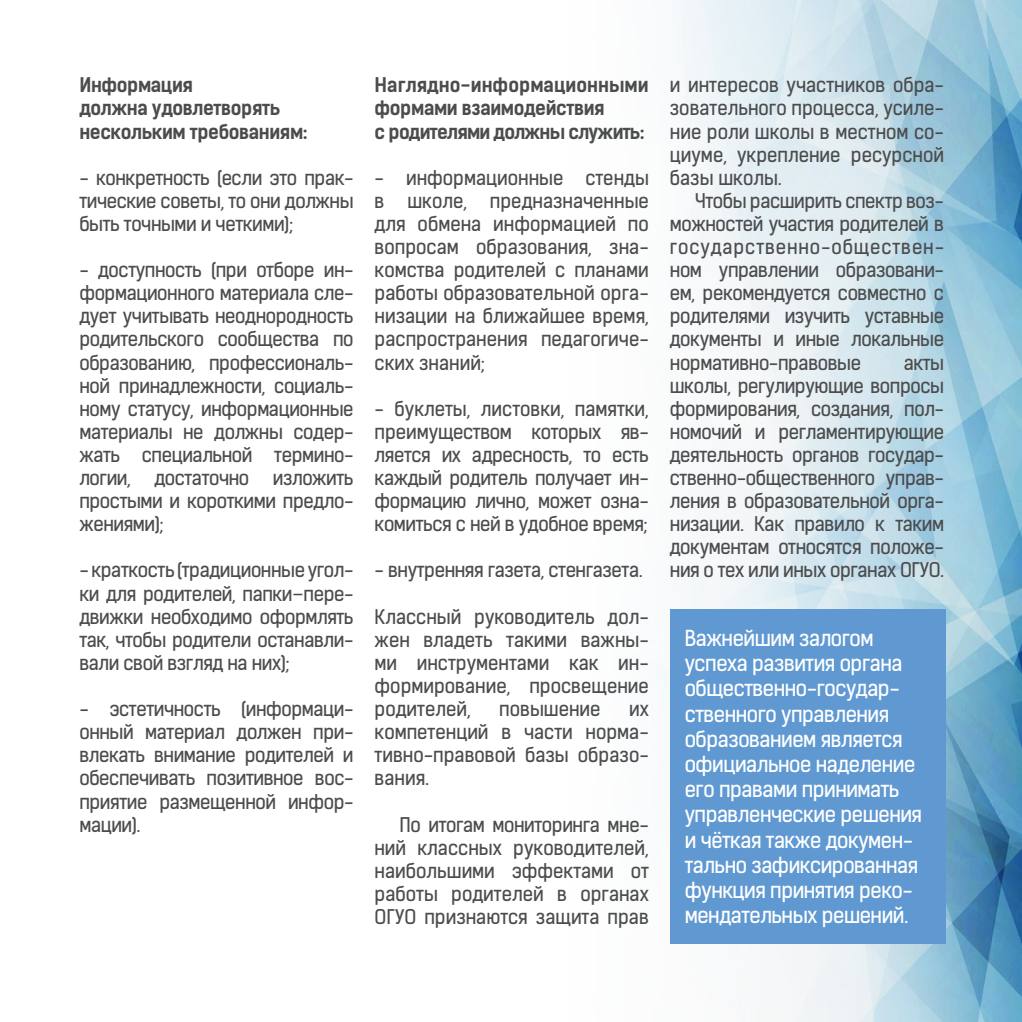
<style>
.page{position:relative;width:1022px;height:1022px;background:#fff}
.page>*{position:absolute;margin:0;border:0;box-sizing:border-box;transform-origin:0 0}
.t1{font:21px/25.2px "Kelson Sans Regular RU";letter-spacing:-.02em;color:#fff}
.t2{font:19.25px/23.1px "Kelson Sans Regular RU";letter-spacing:-.02em;color:#4b4c4d;text-align:justify}
.t3{font:19.25px/23.1px "Kelson Sans Bold RU";letter-spacing:-.02em;color:#4b4c4d}
.t4{font:19.25px "Kelson Sans Regular RU";color:#4b4c4d}
</style>
<div class="page">
<img style="left:680px;top:0;width:342px;height:1022px">
<div style="left:670px;top:609px;width:275px;height:335px;background:#6099d2"></div>
<p class="t3" style="left:79px;top:74px;width:230px">Информация<br>должна удовлетворять нескольким требованиям:</p>
<p class="t2" style="left:79px;top:166px;width:276px">- конкретность (если это прак&shy;тические советы, то они должны быть точными и четкими);</p>
<p class="t2" style="left:79px;top:258px;width:276px">- доступность (при отборе ин&shy;формационного материала сле&shy;дует учитывать неоднородность родительского сообщества по образованию, профессиональ&shy;ной принадлежности, социаль&shy;ному статусу, информационные материалы не должны содер&shy;жать специальной термино&shy;логии, достаточно изложить простыми и короткими предло&shy;жениями);</p>
<p class="t2" style="left:79px;top:559px;width:276px">- краткость (традиционные угол&shy;ки для родителей, папки–пере&shy;движки необходимо оформлять так, чтобы родители останавли&shy;вали свой взгляд на них);</p>
<p class="t2" style="left:79px;top:697px;width:276px">- эстетичность (информаци&shy;онный материал должен при&shy;влекать внимание родителей и обеспечивать позитивное вос&shy;приятие размещенной инфор&shy;мации).</p>
<p class="t3" style="left:375px;top:74px;width:276px">Наглядно-информационными формами взаимодействия<br>с родителями должны служить:</p>
<p class="t2" style="left:375px;top:166px;width:276px">- информационные стенды в школе, предназначенные для обмена информацией по вопросам образования, зна&shy;комства родителей с планами работы образовательной орга&shy;низации на ближайшее время, распространения педагогиче&shy;ских знаний;</p>
<p class="t2" style="left:375px;top:397px;width:276px">- буклеты, листовки, памятки, преимуществом которых яв&shy;ляется их адресность, то есть каждый родитель получает ин&shy;формацию лично, может озна&shy;комиться с ней в удобное время;</p>
<p class="t2" style="left:375px;top:559px;width:269px">- внутренняя газета, стенгазета.</p>
<p class="t2" style="left:375px;top:605px;width:276px">Классный руководитель дол&shy;жен владеть такими важны&shy;ми инструментами как ин&shy;формирование, просвещение родителей,</p>
<p class="t4" style="left:499px;top:697px;width:103px">повышение</p>
<p class="t2" style="left:375px;top:697px;width:276px;text-indent:254px">их компетенций в части норма&shy;тивно-правовой базы образо&shy;вания.</p>
<p class="t2" style="left:375px;top:813px;width:276px;text-indent:25px">По итогам мониторинга мне&shy;ний классных руководителей, наибольшими эффектами от работы родителей в органах ОГУО признаются защита прав</p>
<p class="t2" style="left:670px;top:74px;width:276px">и интересов участников обра&shy;зовательного процесса, усиле&shy;ние роли школы в местном со&shy;циуме, укрепление ресурсной базы школы.</p>
<p class="t2" style="left:670px;top:189px;width:276px;text-indent:25px">Чтобы расширить спектр воз&shy;можностей участия родителей в государственно-обществен&shy;ном управлении образовани&shy;ем, рекомендуется совместно с родителями изучить уставные документы и иные локальные нормативно-правовые</p>
<p class="t2" style="left:670px;top:351px;width:276px;text-indent:234px">акты школы, регулирующие вопросы формирования, создания, пол&shy;номочий и регламентирующие деятельность органов государ&shy;ственно-общественного управ&shy;ления в образовательной орга&shy;низации. Как правило к таким документам относятся положе&shy;ния о тех или иных органах ОГУО.</p>
<p class="t1" style="left:685px;top:626px;width:239px">Важнейшим залогом успеха развития органа общественно-государ&shy;ственного управления образованием является официальное наделение его правами принимать управленческие решения и чёткая также докумен&shy;тально зафиксированная функция принятия реко&shy;мендательных решений.</p>
</div>
